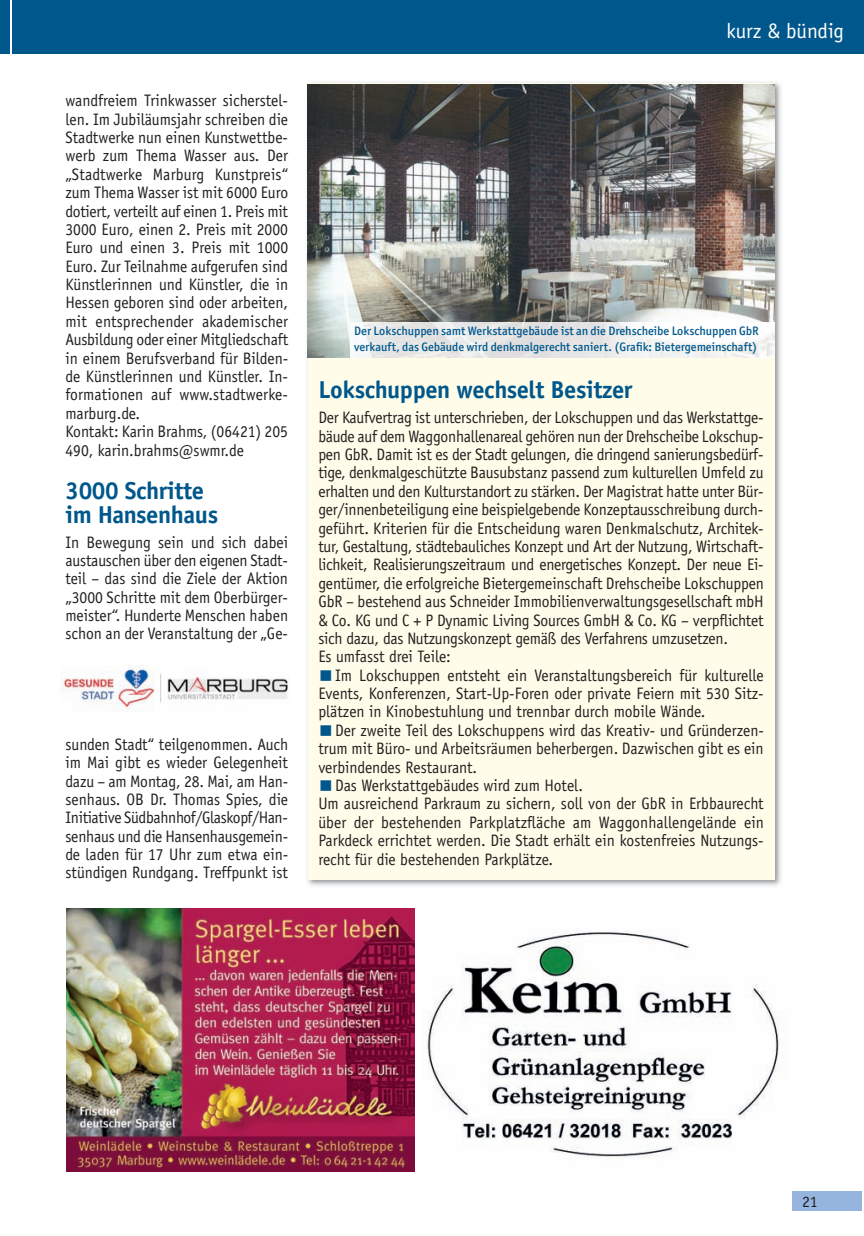
<style>
.page{position:relative;width:864px;height:1236px;background:#fff}
.page>*{position:absolute;margin:0;border:0;box-sizing:border-box;transform-origin:0 0}
.t1{font:700 24.5px/24.5px "Officina Sans";letter-spacing:-.015em;color:#00578b}
.t2{font:21px "Officina Sans";color:#fff}
.t3{font:16.62px/18.4px "Officina Sans";letter-spacing:-.01em;color:#231f20;text-align:justify;scale:.94 1}
.t4{font:15.75px "Officina Sans";color:#231f20}
.t5{font:500 12.25px/15.8px "Officina San ITC";color:#00578b}
.s1{font-family:"Ping Fang HK";font-weight:600;font-size:14.88px;color:#00578b}
</style>
<div class="page">
<div style="left:791px;top:1191px;width:70px;height:19px;background:#95b5de"></div>
<div style="left:12px;top:0;width:851px;height:53px;background:#00578b"></div>
<div style="left:0;top:0;width:10px;height:53px;background:#00578b"></div>
<img style="left:67px;top:908px;width:347px;height:263px">
<img style="left:427px;top:931px;width:352px;height:227px">
<img style="left:307px;top:82px;width:474px;height:804px">
<div style="left:308px;top:83px;width:466px;height:796px;background:#fffde9"></div>
<img style="left:308px;top:84px;width:466px;height:273px">
<img style="left:350px;top:323px;width:424px;height:34px">
<img style="left:60px;top:667px;width:229px;height:43px">
<p class="t3" style="left:65px;top:93px;width:238px;text-align:left">wandfreiem Trinkwasser sicherstel&shy;len. Im Jubiläumsjahr schreiben die Stadtwerke nun einen Kunstwettbe&shy;werb zum Thema Wasser aus. Der „Stadtwerke Marburg Kunstpreis“ zum Thema Wasser ist mit 6000 Euro dotiert, verteilt auf einen 1. Preis mit 3000 Euro, einen 2. Preis mit 2000<br>Euro und einen 3. Preis mit 1000<br>Euro. Zur Teilnahme aufgerufen sind Künstlerinnen und Künstler, die in Hessen geboren sind oder arbeiten, mit entsprechender akademischer Ausbildung oder einer Mitgliedschaft in einem Berufsverband für Bilden&shy;de Künstlerinnen und Künstler. In&shy;formationen auf www.stadtwerke&shy;marburg.de.<br>Kontakt: Karin Brahms, (06421) 205<br>490, karin.brahms@swmr.de</p>
<p class="t1" style="left:65px;top:480px;width:154px">3000 Schritte im Hansenhaus</p>
<p class="t3" style="left:65px;top:534px;width:238px">In Bewegung sein und sich dabei austauschen über den eigenen Stadt&shy;teil – das sind die Ziele der Aktion „3000 Schritte mit dem Oberbürger&shy;meister“. Hunderte Menschen haben schon an der Veranstaltung der „Ge-</p>
<p class="t3" style="left:65px;top:736px;width:238px">sunden Stadt“ teilgenommen. Auch im Mai gibt es wieder Gelegenheit dazu – am Montag, 28. Mai, am Han&shy;senhaus. OB Dr. Thomas Spies, die Initiative Südbahnhof/Glaskopf/Han&shy;senhaus und die Hansenhausgemein&shy;de laden für 17 Uhr zum etwa ein&shy;stündigen Rundgang. Treffpunkt ist</p>
<p class="t2" style="left:726px;top:23px;width:119px">kurz &amp; bündig</p>
<p class="t5" style="left:354px;top:324px;width:406px">Der Lokschuppen samt Werkstattgebäude ist an die Drehscheibe Lokschuppen GbR verkauft, das Gebäude wird denkmalgerecht saniert. (Grafik: Bietergemeinschaft)</p>
<p class="t1" style="left:318px;top:379px;width:315px">Lokschuppen wechselt Besitzer</p>
<p class="t3" style="left:318px;top:410px;width:475px;text-align:left">Der Kaufvertrag ist unterschrieben, der Lokschuppen und das Werkstattge&shy;bäude auf dem Waggonhallenareal gehören nun der Drehscheibe Lokschup&shy;pen GbR. Damit ist es der Stadt gelungen, die dringend sanierungsbedürf&shy;tige, denkmalgeschützte Bausubstanz passend zum kulturellen Umfeld zu erhalten und den Kulturstandort zu stärken. Der Magistrat hatte unter Bür&shy;ger/innenbeteiligung eine beispielgebende Konzeptausschreibung durch&shy;geführt. Kriterien für die Entscheidung waren Denkmalschutz, Architek&shy;tur, Gestaltung, städtebauliches Konzept und Art der Nutzung, Wirtschaft&shy;lichkeit, Realisierungszeitraum und energetisches Konzept. Der neue Ei&shy;gentümer, die erfolgreiche Bietergemeinschaft Drehscheibe Lokschuppen GbR – bestehend aus Schneider Immobilienverwaltungsgesellschaft mbH &amp; Co. KG und C + P Dynamic Living Sources GmbH &amp; Co. KG – verpflichtet sich dazu, das Nutzungskonzept gemäß des Verfahrens umzusetzen.<br>Es umfasst drei Teile:</p>
<p class="t3" style="left:318px;top:667px;width:475px"><span class="s1">■</span>Im Lokschuppen entsteht ein Veranstaltungsbereich für kulturelle Events, Konferenzen, Start-Up-Foren oder private Feiern mit 530 Sitz&shy;plätzen in Kinobestuhlung und trennbar durch mobile Wände.</p>
<p class="t3" style="left:318px;top:722px;width:475px"><span class="s1">■</span>Der zweite Teil des Lokschuppens wird das Kreativ- und Gründerzen&shy;trum mit Büro- und Arbeitsräumen beherbergen. Dazwischen gibt es ein verbindendes Restaurant.</p>
<p class="t3" style="left:318px;top:777px;width:475px;text-align:left"><span class="s1">■</span>Das Werkstattgebäudes wird zum Hotel.<br>Um ausreichend Parkraum zu sichern, soll von der GbR in Erbbaurecht über der bestehenden Parkplatzfläche am Waggonhallengelände ein Parkdeck errichtet werden. Die Stadt erhält ein kostenfreies Nutzungs&shy;recht für die bestehenden Parkplätze.</p>
<p class="t4" style="left:801px;top:1195px;width:17px">21</p>
</div>
